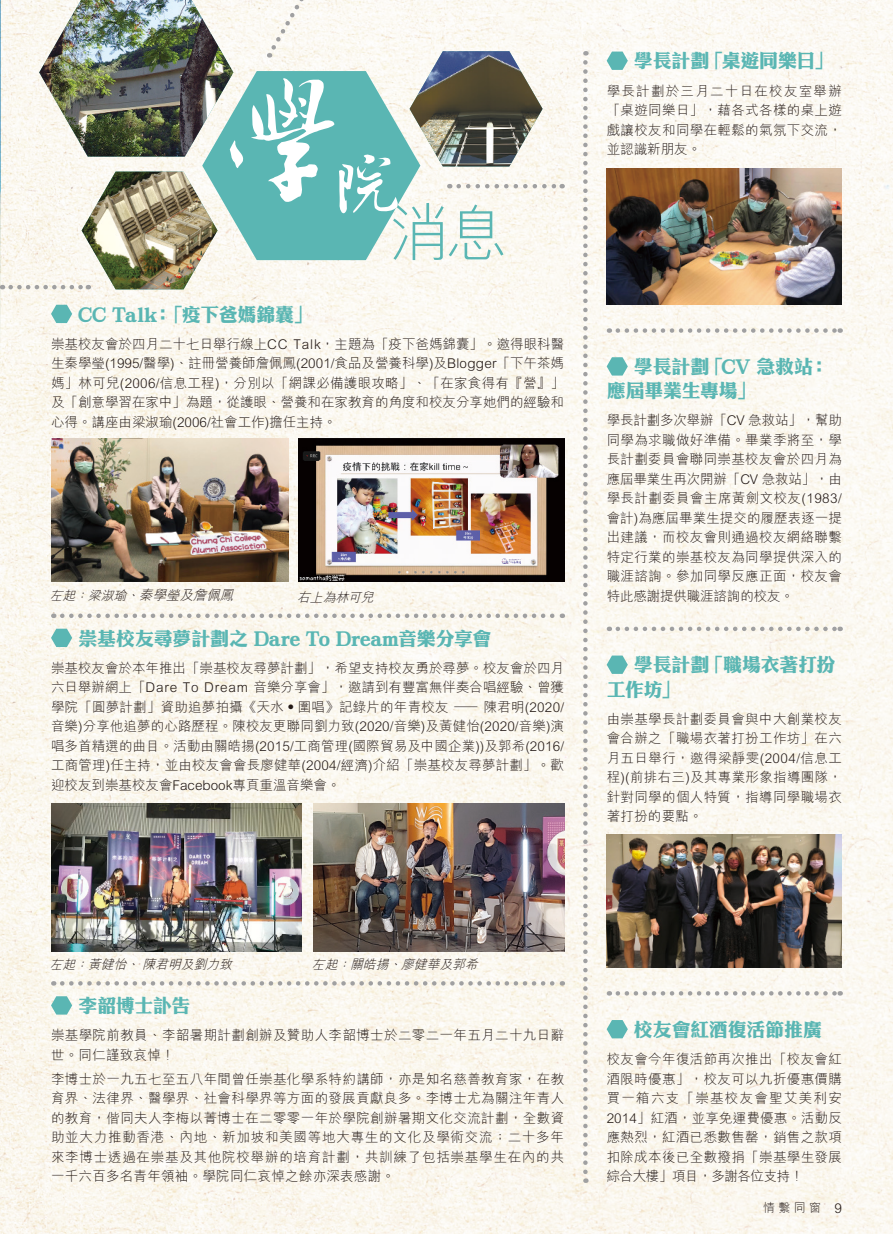
<style>
.page{position:relative;width:893px;height:1234px;background:#fff}
.page>*{position:absolute;margin:0;border:0;box-sizing:border-box;transform-origin:0 0}
.t1{font:300 62.1px "M Hei HK";color:#5ab6b3}
.t2{font:900 19.5px/24px "M Sung Gold HK";letter-spacing:-.035em;color:#5ab6b3}
.t3{font:300 13.5px/19.5px "M Hei HK";letter-spacing:.025em;color:#231916;text-align:justify}
.t4{font:italic 300 12.75px "M Hei HK";color:#231916}
.t5{font:300 12px "M Hei HK";color:#231916}
.s1{font-size:13.5px}
</style>
<div class="page">
<img style="left:0;top:0;width:893px;height:1233px">
<img style="left:11px;top:0;width:552px;height:289px">
<svg style="left:583px;top:62px;width:5px;height:1120px"></svg>
<svg style="left:618px;top:328px;width:223px;height:5px"></svg>
<svg style="left:618px;top:626px;width:223px;height:5px"></svg>
<svg style="left:618px;top:990px;width:223px;height:5px"></svg>
<svg style="left:607px;top:1019px;width:21px;height:19px"></svg>
<svg style="left:607px;top:357px;width:21px;height:18px"></svg>
<svg style="left:607px;top:52px;width:21px;height:18px"></svg>
<img style="left:607px;top:168px;width:235px;height:136px">
<svg style="left:62px;top:613px;width:501px;height:5px"></svg>
<svg style="left:62px;top:980px;width:501px;height:5px"></svg>
<svg style="left:51px;top:628px;width:21px;height:19px"></svg>
<img style="left:51px;top:803px;width:251px;height:148px">
<img style="left:313px;top:803px;width:251px;height:148px">
<svg style="left:51px;top:305px;width:21px;height:18px"></svg>
<img style="left:299px;top:438px;width:265px;height:143px">
<img style="left:51px;top:438px;width:237px;height:143px">
<svg style="left:607px;top:655px;width:21px;height:18px"></svg>
<img style="left:607px;top:834px;width:235px;height:132px">
<svg style="left:51px;top:996px;width:21px;height:18px"></svg>
<h1 class="t1" style="left:388px;top:189px;width:121px">消息</h1>
<h2 class="t2" style="left:78px;top:301px;width:236px">CC Talk：「疫下爸媽錦囊」</h2>
<p class="t3" style="left:51px;top:333px;width:515px">崇基校友會於四月二十七日舉行線上CC Talk，主題為「疫下爸媽錦囊」。邀得眼科醫生秦學瑩(1995/醫學)、註冊營養師詹佩鳳(2001/食品及營養科學)及Blogger「下午茶媽媽」林可兒(2006/信息工程)，分別以「網課必備護眼攻略」、「在家食得有『營』」及「創意學習在家中」為題，從護眼、營養和在家教育的角度和校友分享她們的經驗和心得。講座由梁淑瑜(2006/社會工作)擔任主持。</p>
<p class="t4" style="left:50px;top:586px;width:190px">左起：梁淑瑜、<span class="s1">秦學瑩及詹佩鳳</span></p>
<p class="t4" style="left:297px;top:588px;width:83px">右上為林可兒</p>
<h2 class="t2" style="left:78px;top:624px;width:415px">崇基校友尋夢計劃之 Dare To Dream音樂分享會</h2>
<p class="t3" style="left:51px;top:657px;width:515px">崇基校友會於本年推出「崇基校友尋夢計劃」，希望支持校友勇於尋夢。校友會於四月六日舉辦網上「Dare To Dream 音樂分享會」，邀請到有豐富無伴奏合唱經驗、曾獲學院「圓夢計劃」資助追夢拍攝《天水‧圍唱》記錄片的年青校友 — 陳君明(2020/音樂)分享他追夢的心路歷程。陳校友更聯同劉力致(2020/音樂)及黃健怡(2020/音樂)演唱多首精選的曲目。活動由關皓揚(2015/工商管理(國際貿易及中國企業))及郭希(2016/工商管理)任主持，並由校友會會長廖健華(2004/經濟)介紹「崇基校友尋夢計劃」。歡迎校友到崇基校友會Facebook專頁重溫音樂會。</p>
<h2 class="t2" style="left:634px;top:48px;width:201px">學長計劃「桌遊同樂日」</h2>
<p class="t3" style="left:607px;top:80px;width:237px">學長計劃於三月二十日在校友室舉辦「桌遊同樂日」，藉各式各樣的桌上遊戲讓校友和同學在輕鬆的氣氛下交流，並認識新朋友。</p>
<h2 class="t2" style="left:607px;top:353px;width:224px;text-indent:27px">學長計劃「CV 急救站：應屆畢業生專場」</h2>
<p class="t3" style="left:607px;top:410px;width:237px">學長計劃多次舉辦「CV 急救站」，幫助同學為求職做好準備。畢業季將至，學長計劃委員會聯同崇基校友會於四月為應屆畢業生再次開辦「CV 急救站」，由學長計劃委員會主席黃劍文校友(1983/會計)為應屆畢業生提交的履歷表逐一提出建議，而校友會則通過校友網絡聯繫特定行業的崇基校友為同學提供深入的職涯諮詢。參加同學反應正面，校友會特此感謝提供職涯諮詢的校友。</p>
<h2 class="t2" style="left:607px;top:651px;width:231px;text-indent:27px">學長計劃「職場衣著打扮工作坊」</h2>
<p class="t3" style="left:607px;top:708px;width:237px">由崇基學長計劃委員會與中大創業校友會合辦之「職場衣著打扮工作坊」在六月五日舉行，邀得梁靜雯(2004/信息工程)(前排右三)及其專業形象指導團隊，針對同學的個人特質，指導同學職場衣著打扮的要點。</p>
<p class="t4" style="left:50px;top:955px;width:188px">左起：黃健怡、 陳君明及劉力致</p>
<p class="t4" style="left:312px;top:955px;width:172px">左起：關皓揚、廖健華及郭希</p>
<h2 class="t2" style="left:78px;top:992px;width:114px">李韶博士訃告</h2>
<p class="t3" style="left:51px;top:1024px;width:515px">崇基學院前教員、李韶暑期計劃創辦及贊助人李韶博士於二零二一年五月二十九日辭世。同仁謹致哀悼！</p>
<p class="t3" style="left:51px;top:1068px;width:515px">李博士於一九五七至五八年間曾任崇基化學系特約講師，亦是知名慈善教育家，在教育界、法律界、醫學界、社會科學界等方面的發展貢獻良多。李博士尤為關注年青人的教育，偕同夫人李梅以菁博士在二零零一年於學院創辦暑期文化交流計劃，全數資助並大力推動香港、內地、新加坡和美國等地大專生的文化及學術交流；二十多年來李博士透過在崇基及其他院校舉辦的培育計劃，共訓練了包括崇基學生在內的共一千六百多名青年領袖。學院同仁哀悼之餘亦深表感謝。</p>
<h2 class="t2" style="left:634px;top:1015px;width:190px">校友會紅酒復活節推廣</h2>
<p class="t3" style="left:607px;top:1048px;width:237px">校友會今年復活節再次推出「校友會紅酒限時優惠」，校友可以九折優惠價購買一箱六支「崇基校友會聖艾美利安2014」紅酒，並享免運費優惠。活動反應熱烈，紅酒已悉數售罄，銷售之款項扣除成本後已全數撥捐「崇基學生發展綜合大樓」項目，多謝各位支持！</p>
<p class="t5" style="left:763px;top:1198px;width:80px">情 繫 同 窗 <span class="s1">9</span></p>
</div>
